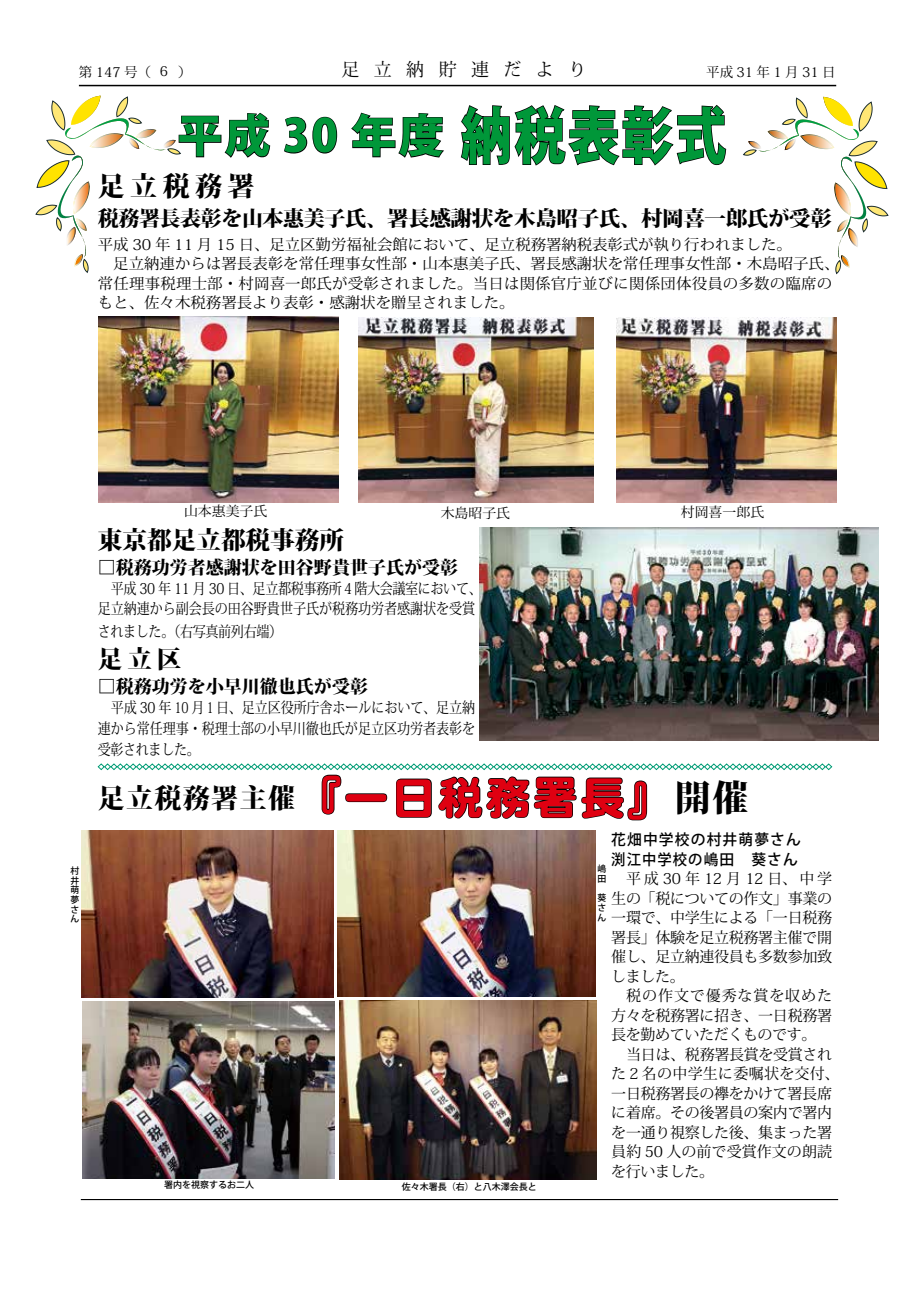
<style>
.page{position:relative;width:919px;height:1289px;background:#fff}
.page>*{position:absolute;margin:0;border:0;box-sizing:border-box;transform-origin:0 0}
.t1{font:45px "DF Maru Gothic SB MP RKSJ H";letter-spacing:.05em;color:#df0011}
.t2{font:800 45px "Koz Go Pro";color:#009739}
.t3{font:800 27px "Koz Min Pro";letter-spacing:.2em;color:#000}
.t4{font:800 24.6px "Koz Min Pro";color:#000}
.t5{font:800 21px "Koz Min Pro";letter-spacing:-.02em;color:#000}
.t6{font:800 18px "Koz Min Pro";color:#000}
.t7{font:18px "Koz Min Pro";letter-spacing:.8em;color:#000}
.t8{font:15px/19.5px "Koz Min Pro";letter-spacing:-.005em;color:#000;text-align:justify}
.t9{font:15px/21px "Koz Min Pro";letter-spacing:-.005em;color:#000;scale:.87 1}
.t10{font:15px "Koz Min Pro";letter-spacing:.015em;color:#000}
.t11{font:500 15px/19.5px "Koz Go Pro";letter-spacing:.075em;color:#000}
.t12{font:15px "Koz Min Pro";letter-spacing:-.03em;color:#000;scale:.87 1}
.t13{font:13.5px "Koz Min Pro";color:#000}
.t14{font:13.5px "Koz Min Pro";letter-spacing:.25em;color:#000}
.t15{font:500 9px/9.6px "Koz Go Pro";color:#000;text-align:justify}
.s1{font-size:61.2px}
.s2{font-family:"Koz Go Pro";font-weight:700}
.s3{font-family:"Koz Min Pro";font-weight:800;font-size:27px;color:#000}
.s4{font-family:"Koz Min Pro";font-weight:800;font-size:36px;color:#000}
</style>
<div class="page">
<hr style="left:79px;top:85px;width:757px;height:1px;background:#000">
<hr style="left:81px;top:1198px;width:757px;height:2px;background:#000">
<img style="left:99px;top:317px;width:239px;height:185px">
<img style="left:358px;top:318px;width:235px;height:184px">
<img style="left:616px;top:318px;width:220px;height:184px">
<svg style="left:35px;top:84px;width:236px;height:189px"></svg>
<svg style="left:284px;top:116px;width:54px;height:38px"></svg>
<svg style="left:351px;top:112px;width:93px;height:46px"></svg>
<svg style="left:460px;top:105px;width:267px;height:61px"></svg>
<svg style="left:743px;top:97px;width:145px;height:177px"></svg>
<img style="left:338px;top:831px;width:257px;height:165px">
<img style="left:82px;top:830px;width:251px;height:167px">
<img style="left:479px;top:527px;width:399px;height:214px">
<img style="left:83px;top:1001px;width:251px;height:177px">
<img style="left:339px;top:1000px;width:257px;height:179px">
<svg style="left:97px;top:763px;width:735px;height:58px"></svg>
<p class="t13" style="left:146px;top:61px;width:23px">　6</p>
<p class="t7" style="left:341px;top:56px;width:246px">足立納貯連だより</p>
<p class="t14" style="left:706px;top:62px;width:131px">平成31年1月31日</p>
<p class="t13" style="left:79px;top:62px;width:114px">第 147 号（　　）</p>
<h1 class="t2" style="left:177px;top:106px;width:550px">平成 30 年度<span class="s1">納税表彰式</span></h1>
<h2 class="t3" style="left:98px;top:166px;width:158px">足立税務署</h2>
<h3 class="t5" style="left:98px;top:203px;width:735px">税務署長表彰を山本惠美子氏、署長感謝状を木島昭子氏、村岡喜一郎氏が受彰</h3>
<p class="t8" style="left:98px;top:234px;width:695px">平成 30 年 11 月 15 日、足立区勤労福祉会館において、足立税務署納税表彰式が執り行われました。</p>
<p class="t8" style="left:113px;top:253px;width:727px">足立納連からは署長表彰を常任理事女性部・山本惠美子氏、署長感謝状を常任理事女性部・木島昭子氏、</p>
<p class="t10" style="left:98px;top:272px;width:735px">常任理事税理士部・村岡喜一郎氏が受彰されました。当日は関係官庁並びに関係団体役員の多数の臨席の</p>
<p class="t8" style="left:98px;top:292px;width:433px">もと、佐々木税務署長より表彰・感謝状を贈呈されました。　</p>
<p class="t13" style="left:184px;top:501px;width:85px">山本惠美子氏</p>
<p class="t13" style="left:440px;top:503px;width:71px">木島昭子氏</p>
<p class="t13" style="left:680px;top:502px;width:85px">村岡喜一郎氏</p>
<h3 class="t4" style="left:98px;top:521px;width:248px">東京都足立都税事務所</h3>
<p class="t6" style="left:98px;top:554px;width:361px"><span class="s2">□</span>税務功労者感謝状を田谷野貴世子氏が受彰</p>
<p class="t9" style="left:98px;top:578px;width:443px;line-height:20px;text-indent:13px">平成 30 年 11 月 30 日、足立都税事務所４階大会議室において、足立納連から副会長の田谷野貴世子氏が税務功労者感謝状を受賞</p>
<p class="t12" style="left:98px;top:621px;width:213px">されました。（右写真前列右端）</p>
<h3 class="t4" style="left:98px;top:640px;width:115px">足立区　</h3>
<p class="t6" style="left:98px;top:673px;width:272px"><span class="s2">□</span>税務功労を小早川徹也氏が受彰</p>
<p class="t9" style="left:98px;top:696px;width:435px;text-align:justify;text-indent:13px">平成 30 年 10 月１日、足立区役所庁舎ホールにおいて、足立納連から常任理事・税理士部の小早川徹也氏が足立区功労者表彰を受彰されました。</p>
<h1 class="t1" style="left:98px;top:775px;width:652px"><span class="s3">足立税務署主催</span>『一日税務署長』<span class="s4">開催</span></h1>
<p class="t11" style="left:611px;top:830px;width:191px">花畑中学校の村井萌夢さん渕江中学校の嶋田　葵さん</p>
<p class="t8" style="left:611px;top:868px;width:222px;text-indent:15px">平成30年12月12日、中学生の「税についての作文」事業の一環で、中学生による「一日税務署長」体験を足立税務署主催で開催し、足立納連役員も多数参加致しました。</p>
<p class="t8" style="left:611px;top:985px;width:222px;text-indent:15px">税の作文で優秀な賞を収めた方々を税務署に招き、一日税務署長を勤めていただくものです。</p>
<p class="t8" style="left:611px;top:1043px;width:230px;text-align:left;text-indent:15px">当日は、税務署長賞を受賞された２名の中学生に委嘱状を交付、一日税務署長の襷をかけて署長席に着席。その後署員の案内で署内を一通り視察した後、集まった署員約 50 人の前で受賞作文の朗読を行いました。</p>
<p class="t15" style="left:71px;top:866px;width:10px">村井萌夢さん</p>
<p class="t15" style="left:597px;top:864px;width:10px">嶋田</p>
<p class="t15" style="left:597px;top:893px;width:10px">葵さん</p>
<p class="t15" style="left:164px;top:1179px;width:91px">署内を視察するお二人</p>
<p class="t15" style="left:401px;top:1182px;width:136px">佐々木署長（右）と八木澤会長と</p>
</div>
